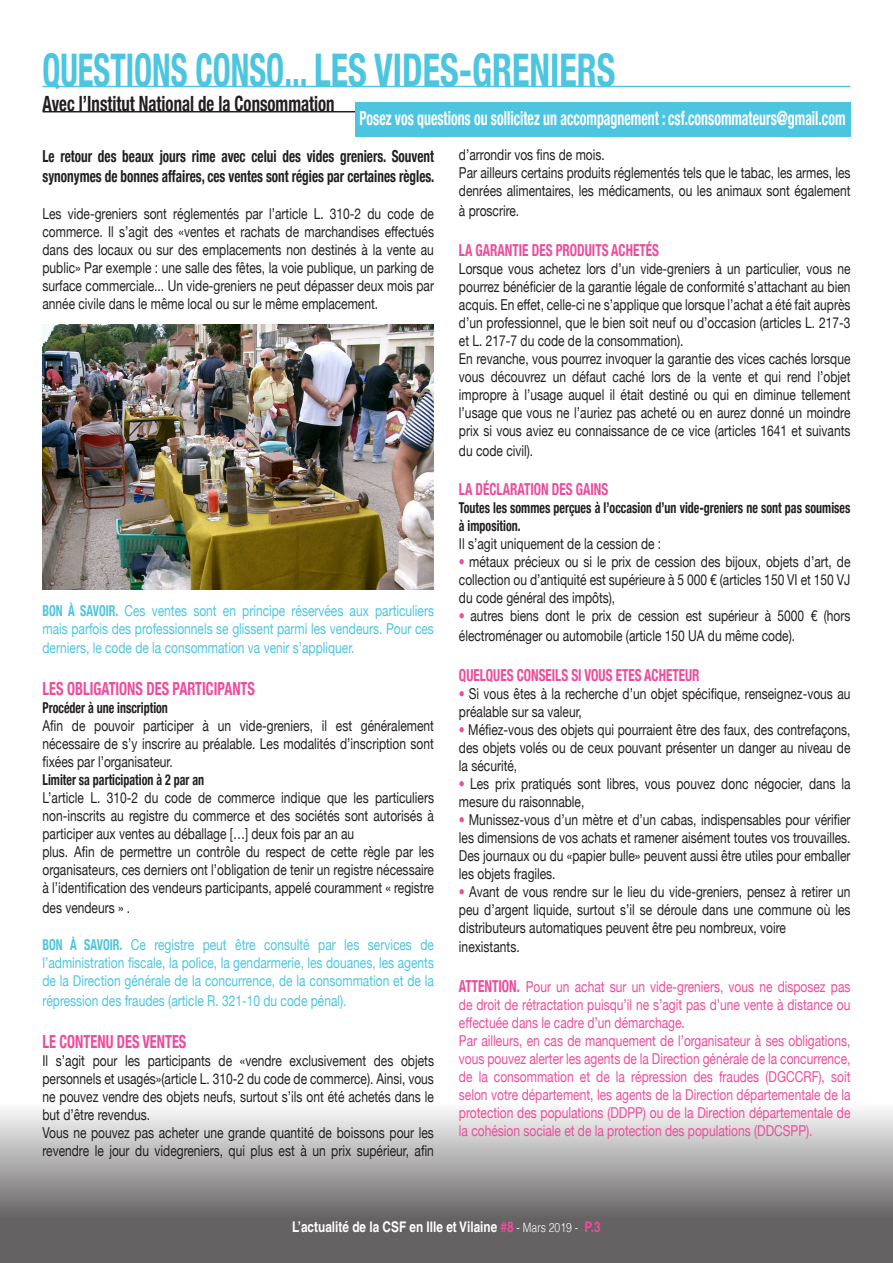
<style>
.page{position:relative;width:893px;height:1263px;background:#fff}
.page>*{position:absolute;margin:0;border:0;box-sizing:border-box;transform-origin:0 0}
.t1{font:700 condensed 45px "Helvetica Neue";color:#4cc6e0;scale:.72 1}
.t2{font:700 condensed 21px "Helvetica Neue";color:#231f20;scale:.8 1}
.t3{font:700 condensed 19.5px "Helvetica Neue";color:#fff;scale:.71 1}
.t4{font:700 condensed 18px "Helvetica Neue";color:#ed4c9c;scale:.8 1}
.t5{font:700 condensed 16.5px/19.8px "Helvetica Neue";color:#231f20;scale:.8 1}
.t6{font:700 condensed 16.5px "Helvetica Neue";color:#ed4c9c;scale:.8 1}
.t7{font:15px/18px "Helvetica Neue";color:#231f20;text-align:justify;scale:.8 1}
.t8{font:15px/18px "Helvetica Neue";color:#ed4c9c;text-align:justify;scale:.8 1}
.t9{font:15px/18px "Helvetica Neue";color:#4cc6e0;scale:.8 1}
.t10{font:700 condensed 15px/18px "Helvetica Neue";color:#231f20;scale:.8 1}
.t11{font:700 14.7px "Helvetica";color:#fff;scale:.8 1}
.s1{font-weight:700;font-stretch:condensed}
.s2{font-weight:700;font-stretch:condensed;color:#ed4c9c}
.s3{font-weight:700;font-stretch:condensed;font-size:16.5px}
.s4{color:#ed4c9c}
.s5{font-weight:300;font-size:12.9px}
</style>
<div class="page">
<svg style="left:0;top:1110px;width:893px;height:153px;background:#979596"></svg>
<img style="left:43px;top:324px;width:391px;height:265px">
<hr style="left:43px;top:86px;width:807px;height:1px;background:#4cc6e0">
<hr style="left:43px;top:111px;width:807px;height:1px;background:#231f20">
<div style="left:355px;top:102px;width:495px;height:35px;background:#4cc6e0"></div>
<p class="t1" style="left:43px;top:32px;width:797px">QUESTIONS CONSO... LES VIDES-GRENIERS</p>
<p class="t2" style="left:43px;top:86px;width:367px">Avec l’Institut National de la Consommation</p>
<p class="t3" style="left:360px;top:102px;width:686px">Posez vos questions ou sollicitez un accompagnement : csf.consommateurs@gmail.com</p>
<p class="t5" style="left:43px;top:145px;width:491px">Le retour des beaux jours rime avec celui des vides greniers. Souvent synonymes de bonnes affaires, ces ventes sont régies par certaines règles.</p>
<p class="t7" style="left:43px;top:206px;width:491px">Les vide-greniers sont réglementés par l’article L. 310-2 du code de commerce. Il s’agit des «ventes et rachats de marchandises effectués dans des locaux ou sur des emplacements non destinés à la vente au public» Par exemple : une salle des fêtes, la voie publique, un parking de surface commerciale... Un vide-greniers ne peut dépasser deux mois par année civile dans le même local ou sur le même emplacement.</p>
<p class="t9" style="left:43px;top:602px;width:491px"><span class="s1">BON À SAVOIR.</span> Ces ventes sont en principe réservées aux particuliers mais parfois des professionnels se glissent parmi les vendeurs. Pour ces</p>
<p class="t9" style="left:43px;top:640px;width:392px">derniers, le code de la consommation va venir s’appliquer.</p>
<p class="t4" style="left:43px;top:673px;width:267px">LES OBLIGATIONS DES PARTICIPANTS</p>
<p class="t10" style="left:43px;top:697px;width:158px">Procéder à une inscription</p>
<p class="t7" style="left:43px;top:717px;width:491px">Afin de pouvoir participer à un vide-greniers, il est généralement nécessaire de s’y inscrire au préalable. Les modalités d’inscription sont fixées par l’organisateur.</p>
<p class="t10" style="left:43px;top:769px;width:203px">Limiter sa participation à 2 par an</p>
<p class="t7" style="left:43px;top:789px;width:491px">L’article L. 310-2 du code de commerce indique que les particuliers non-inscrits au registre du commerce et des sociétés sont autorisés à participer aux ventes au déballage […] deux fois par an au</p>
<p class="t7" style="left:43px;top:843px;width:491px">plus. Afin de permettre un contrôle du respect de cette règle par les organisateurs, ces derniers ont l’obligation de tenir un registre nécessaire à l’identification des vendeurs participants, appelé couramment « registre</p>
<p class="t7" style="left:43px;top:899px;width:111px">des vendeurs » .</p>
<p class="t9" style="left:43px;top:937px;width:491px;text-align:justify"><span class="s1">BON À SAVOIR.</span> Ce registre peut être consulté par les services de l’administration fiscale, la police, la gendarmerie, les douanes, les agents de la Direction générale de la concurrence, de la consommation et de la</p>
<p class="t9" style="left:43px;top:993px;width:382px">répression des fraudes (article R. 321-10 du code pénal).</p>
<p class="t4" style="left:43px;top:1026px;width:181px">LE CONTENU DES VENTES</p>
<p class="t7" style="left:43px;top:1052px;width:491px">Il s’agit pour les participants de «vendre exclusivement des objets personnels et usagés»(article L. 310-2 du code de commerce). Ainsi, vous ne pouvez vendre des objets neufs, surtout s’ils ont été achetés dans le but d’être revendus.</p>
<p class="t7" style="left:43px;top:1124px;width:491px">Vous ne pouvez pas acheter une grande quantité de boissons pour les revendre le jour du videgreniers, qui plus est à un prix supérieur, afin</p>
<p class="t7" style="left:459px;top:147px;width:184px">d’arrondir vos fins de mois.</p>
<p class="t7" style="left:459px;top:165px;width:491px">Par ailleurs certains produits réglementés tels que le tabac, les armes, les denrées alimentaires, les médicaments, ou les animaux sont également</p>
<p class="t7" style="left:459px;top:203px;width:77px">à proscrire.</p>
<p class="t6" style="left:459px;top:236px;width:251px">LA GARANTIE DES PRODUITS ACHETÉS</p>
<p class="t7" style="left:459px;top:260px;width:491px">Lorsque vous achetez lors d’un vide-greniers à un particulier, vous ne pourrez bénéficier de la garantie légale de conformité s’attachant au bien acquis. En effet, celle-ci ne s’applique que lorsque l’achat a été fait auprès d’un professionnel, que le bien soit neuf ou d’occasion (articles L. 217-3 et L. 217-7 du code de la consommation).</p>
<p class="t7" style="left:459px;top:350px;width:491px">En revanche, vous pourrez invoquer la garantie des vices cachés lorsque vous découvrez un défaut caché lors de la vente et qui rend l’objet impropre à l’usage auquel il était destiné ou qui en diminue tellement l’usage que vous ne l’auriez pas acheté ou en aurez donné un moindre prix si vous aviez eu connaissance de ce vice (articles 1641 et suivants</p>
<p class="t7" style="left:459px;top:442px;width:94px">du code civil).</p>
<p class="t6" style="left:459px;top:475px;width:188px">LA DÉCLARATION DES GAINS</p>
<p class="t10" style="left:459px;top:498px;width:491px">Toutes les sommes perçues à l’occasion d’un vide-greniers ne sont pas soumises à imposition.</p>
<p class="t7" style="left:459px;top:536px;width:254px">Il s’agit uniquement de la cession de :</p>
<p class="t7" style="left:459px;top:554px;width:491px"><span class="s2">•</span> métaux précieux ou si le prix de cession des bijoux, objets d’art, de collection ou d’antiquité est supérieure à 5 000 € (articles 150 VI et 150 VJ du code général des impôts),</p>
<p class="t7" style="left:459px;top:607px;width:491px;line-height:19.8px"><span class="s2">•</span> autres biens dont le prix de cession est supérieur à 5000 € (hors électroménager ou automobile (article 150 UA du même code).</p>
<p class="t6" style="left:459px;top:661px;width:302px">QUELQUES CONSEILS SI VOUS ETES ACHETEUR</p>
<p class="t7" style="left:459px;top:685px;width:491px"><span class="s2">•</span> Si vous êtes à la recherche d’un objet spécifique, renseignez-vous au préalable sur sa valeur,</p>
<p class="t7" style="left:459px;top:721px;width:491px"><span class="s2">•</span> Méfiez-vous des objets qui pourraient être des faux, des contrefaçons, des objets volés ou de ceux pouvant présenter un danger au niveau de la sécurité,</p>
<p class="t7" style="left:459px;top:775px;width:491px"><span class="s2">•</span> Les prix pratiqués sont libres, vous pouvez donc négocier, dans la mesure du raisonnable,</p>
<p class="t7" style="left:459px;top:811px;width:491px"><span class="s2">•</span> Munissez-vous d’un mètre et d’un cabas, indispensables pour vérifier les dimensions de vos achats et ramener aisément toutes vos trouvailles.<br>Des journaux ou du «papier bulle» peuvent aussi être utiles pour emballer les objets fragiles.</p>
<p class="t7" style="left:459px;top:883px;width:491px"><span class="s2">•</span> Avant de vous rendre sur le lieu du vide-greniers, pensez à retirer un peu d’argent liquide, surtout s’il se déroule dans une commune où les distributeurs automatiques peuvent être peu nombreux, voire</p>
<p class="t7" style="left:459px;top:939px;width:77px">inexistants.</p>
<p class="t8" style="left:459px;top:978px;width:491px"><span class="s3">ATTENTION.</span> Pour un achat sur un vide-greniers, vous ne disposez pas de droit de rétractation puisqu’il ne s’agit pas d’une vente à distance ou effectuée dans le cadre d’un démarchage.</p>
<p class="t8" style="left:459px;top:1032px;width:491px">Par ailleurs, en cas de manquement de l’organisateur à ses obligations, vous pouvez alerter les agents de la Direction générale de la concurrence, de la consommation et de la répression des fraudes (DGCCRF), soit selon votre département, les agents de la Direction départementale de la protection des populations (DDPP) ou de la Direction départementale de la cohésion sociale et de la protection des populations (DDCSPP).</p>
<p class="t11" style="left:292px;top:1218px;width:387px">L’actualité de la CSF en Ille et Vilaine <span class="s4">#8</span> <span class="s5">- Mars 2019 -</span> <span class="s4">P.3</span></p>
</div>
